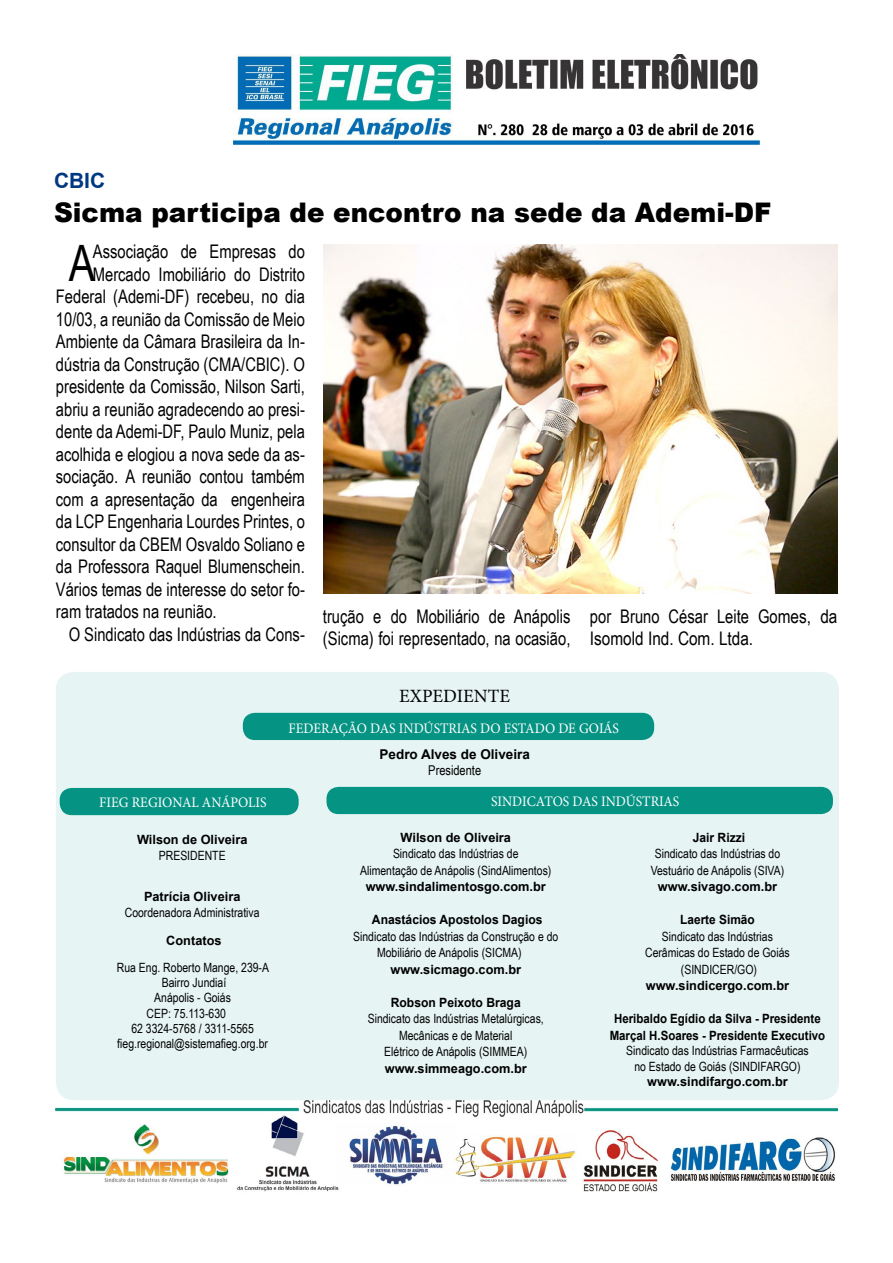
<style>
.page{position:relative;width:893px;height:1263px;background:#fff}
.page>*{position:absolute;margin:0;border:0;box-sizing:border-box;transform-origin:0 0}
.t1{font:50.25px "Arial Narrow";color:#000;scale:.96 1}
.t2{font:27px "Arial MT Black";color:#000}
.t3{font:700 21px "Arial";color:#003882}
.t4{font:18.75px/22.5px "Arial Narrow";color:#000;scale:.96 1}
.t5{font:18.75px "Minion Pro";color:#000}
.t6{font:14.55px "Minion Pro";color:#fff;scale:.94 1}
.t7{font:700 13.5px "Arial";color:#000}
.t8{font:13.5px "Arial Narrow";color:#000}
.t9{font:12.75px/16.5px "Arial Narrow";color:#000;text-align:center}
.t10{font:700 12.75px "Arial";color:#000}
.t11{font:700 12.75px/16.5px "Arial";color:#000;text-align:center;scale:.9 1}
.t12{font:700 12.75px "Arial";color:#000;scale:.95 1}
.t13{font:700 12.75px "Arial";color:#000;scale:.93 1}
</style>
<div class="page">
<img style="left:234px;top:55px;width:525px;height:90px">
<img style="left:56px;top:1100px;width:781px;height:92px">
<div style="left:56px;top:672px;width:783px;height:428px;background:#e6f4f3;border-radius:18px"></div>
<div style="left:243px;top:713px;width:411px;height:27px;background:#059383;border-radius:12px"></div>
<div style="left:60px;top:788px;width:239px;height:27px;background:#059383;border-radius:12px"></div>
<div style="left:326px;top:787px;width:507px;height:27px;background:#059383;border-radius:12px"></div>
<img style="left:324px;top:244px;width:513px;height:349px">
<p class="t3" style="left:54px;top:166px;width:53px">CBIC</p>
<h2 class="t2" style="left:54px;top:195px;width:719px">Sicma participa de encontro na sede da Ademi-DF</h2>
<h1 class="t1" style="left:69px;top:226px;width:29px">A</h1>
<p class="t4" style="left:93px;top:240px;width:222px">Associação de Empresas do</p>
<p class="t4" style="left:93px;top:262px;width:222px">Mercado Imobiliário do Distrito</p>
<p class="t4" style="left:56px;top:285px;width:261px">Federal (Ademi-DF) recebeu, no dia</p>
<p class="t4" style="left:56px;top:307px;width:261px">10/03, a reunião da Comissão de Meio</p>
<p class="t4" style="left:56px;top:330px;width:261px">Ambiente da Câmara Brasileira da In-</p>
<p class="t4" style="left:56px;top:352px;width:261px">dústria da Construção (CMA/CBIC). O</p>
<p class="t4" style="left:56px;top:375px;width:261px">presidente da Comissão, Nilson Sarti,</p>
<p class="t4" style="left:56px;top:397px;width:261px">abriu a reunião agradecendo ao presi-</p>
<p class="t4" style="left:56px;top:420px;width:261px">dente da Ademi-DF, Paulo Muniz, pela</p>
<p class="t4" style="left:56px;top:442px;width:261px">acolhida e elogiou a nova sede da as-</p>
<p class="t4" style="left:56px;top:465px;width:261px">sociação. A reunião contou também</p>
<p class="t4" style="left:56px;top:487px;width:261px">com a apresentação da engenheira</p>
<p class="t4" style="left:56px;top:510px;width:261px">da LCP Engenharia Lourdes Printes, o</p>
<p class="t4" style="left:56px;top:532px;width:261px">consultor da CBEM Osvaldo Soliano e</p>
<p class="t4" style="left:56px;top:555px;width:261px">da Professora Raquel Blumenschein.</p>
<p class="t4" style="left:56px;top:577px;width:261px">Vários temas de interesse do setor fo-</p>
<p class="t4" style="left:56px;top:600px;width:169px">ram tratados na reunião.</p>
<p class="t4" style="left:69px;top:622px;width:248px">O Sindicato das Indústrias da Cons-</p>
<p class="t4" style="left:323px;top:604px;width:259px">trução e do Mobiliário de Anápolis (Sicma) foi representado, na ocasião,</p>
<p class="t4" style="left:590px;top:604px;width:259px">por Bruno César Leite Gomes, da<br>Isomold Ind. Com. Ltda.</p>
<p class="t5" style="left:399px;top:683px;width:112px">EXPEDIENTE</p>
<p class="t6" style="left:289px;top:718px;width:353px">FEDERAÇÃO DAS INDÚSTRIAS DO ESTADO DE GOIÁS</p>
<p class="t7" style="left:380px;top:745px;width:152px">Pedro Alves de Oliveira</p>
<p class="t8" style="left:428px;top:761px;width:54px">Presidente</p>
<p class="t6" style="left:99px;top:793px;width:180px">FIEG REGIONAL ANÁPOLIS</p>
<p class="t6" style="left:491px;top:791px;width:202px">SINDICATOS DAS INDÚSTRIAS</p>
<p class="t10" style="left:137px;top:831px;width:112px">Wilson de Oliveira</p>
<p class="t9" style="left:159px;top:846px;width:68px">PRESIDENTE</p>
<p class="t10" style="left:144px;top:888px;width:98px">Patrícia Oliveira</p>
<p class="t9" style="left:125px;top:903px;width:136px">Coordenadora Administrativa</p>
<p class="t10" style="left:166px;top:931px;width:57px">Contatos</p>
<p class="t9" style="left:117px;top:958px;width:154px">Rua Eng. Roberto Mange, 239-A</p>
<p class="t9" style="left:162px;top:974px;width:66px">Bairro Jundiaí</p>
<p class="t9" style="left:154px;top:989px;width:78px">Anápolis - Goiás</p>
<p class="t9" style="left:147px;top:1004px;width:81px">CEP: 75.113-630</p>
<p class="t9" style="left:131px;top:1020px;width:124px">62 3324-5768 / 3311-5565</p>
<p class="t9" style="left:117px;top:1035px;width:152px">fieg.regional@sistemafieg.org.br</p>
<p class="t10" style="left:401px;top:828px;width:112px">Wilson de Oliveira</p>
<p class="t9" style="left:360px;top:845px;width:193px">Sindicato das Indústrias de<br>Alimentação de Anápolis (SindAlimentos)</p>
<p class="t10" style="left:366px;top:878px;width:182px">www.sindalimentosgo.com.br</p>
<p class="t12" style="left:372px;top:911px;width:181px">Anastácios Apostolos Dagios</p>
<p class="t9" style="left:377px;top:928px;width:183px;text-align:left;text-indent:-24px">Sindicato das Indústrias da Construção e do<br>Mobiliário de Anápolis (SICMA)</p>
<p class="t10" style="left:390px;top:960px;width:132px">www.sicmago.com.br</p>
<p class="t12" style="left:391px;top:993px;width:138px">Robson Peixoto Braga</p>
<p class="t9" style="left:368px;top:1010px;width:178px">Sindicato das Indústrias Metalúrgicas,<br>Mecânicas e de Material<br>Elétrico de Anápolis (SIMMEA)</p>
<p class="t10" style="left:385px;top:1059px;width:143px">www.simmeago.com.br</p>
<p class="t12" style="left:693px;top:828px;width:57px">Jair Rizzi</p>
<p class="t9" style="left:651px;top:845px;width:135px">Sindicato das Indústrias do<br>Vestuário de Anápolis (SIVA)</p>
<p class="t10" style="left:658px;top:878px;width:121px">www.sivago.com.br</p>
<p class="t13" style="left:680px;top:911px;width:82px">Laerte Simão</p>
<p class="t9" style="left:645px;top:928px;width:146px">Sindicato das Indústrias<br>Cerâmicas do Estado de Goiás (SINDICER/GO)</p>
<p class="t10" style="left:646px;top:977px;width:145px">www.sindicergo.com.br</p>
<p class="t11" style="left:610px;top:1011px;width:241px">Heribaldo Egídio da Silva - Presidente<br>Marçal H.Soares - Presidente Executivo</p>
<p class="t9" style="left:626px;top:1042px;width:184px;line-height:15.3px">Sindicato das Indústrias Farmacêuticas no Estado de Goiás (SINDIFARGO)</p>
<p class="t10" style="left:647px;top:1072px;width:142px">www.sindifargo.com.br</p>
</div>
